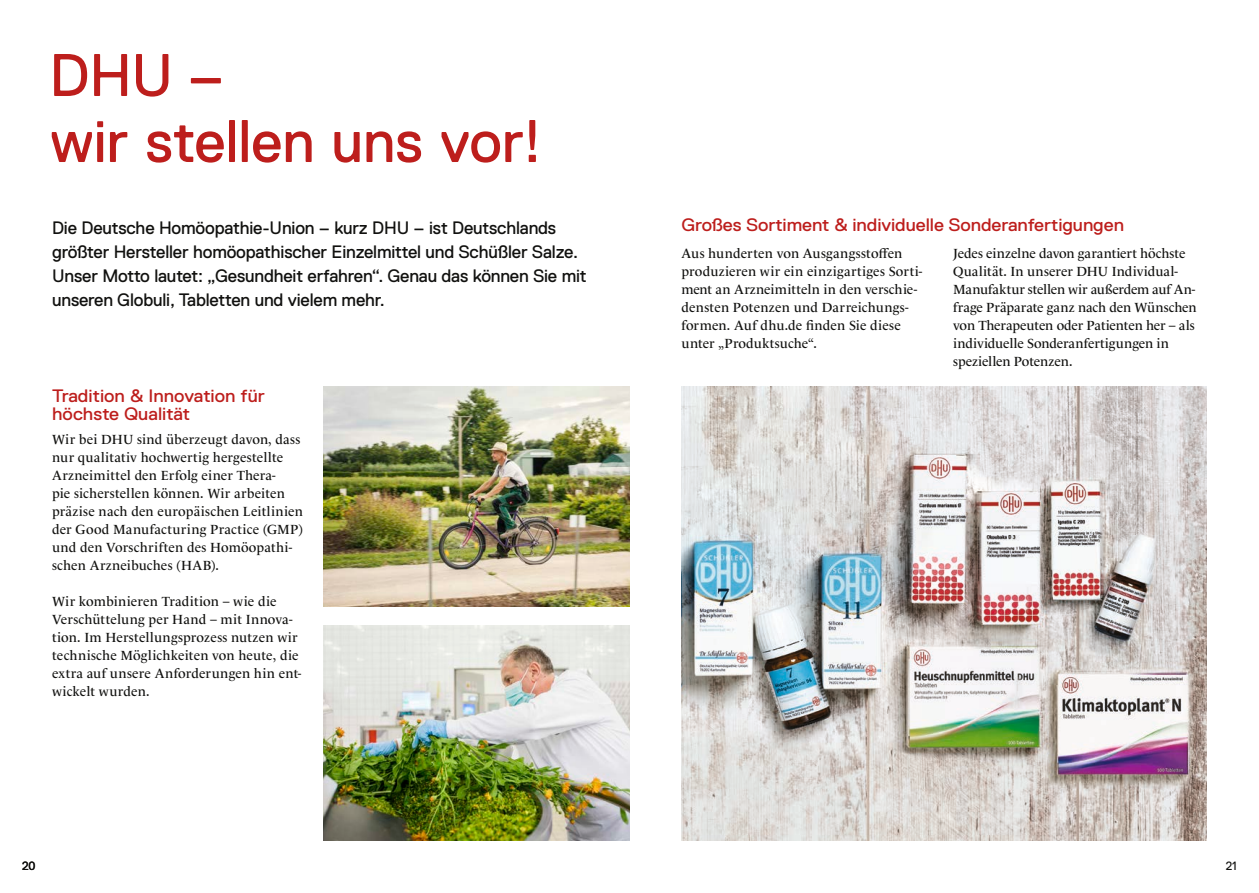
<style>
.page{position:relative;width:1259px;height:893px;background:#fff}
.page>*{position:absolute;margin:0;border:0;box-sizing:border-box;transform-origin:0 0}
.t1{font:60px/66px "Replica LL";letter-spacing:-.005em;color:#bd1e1c}
.t2{font:18px/24px "Replica LL";letter-spacing:-.01em;color:#11110f}
.t3{font:18px/18px "Replica LL";letter-spacing:-.005em;color:#bd1e1c;scale:1.07 1}
.t4{font:13.5px/18px "Le Monde Livre Std";letter-spacing:.005em;color:#11110f}
.t5{font:12px "Replica LL";color:#11110f}
</style>
<div class="page">
<img style="left:324px;top:387px;width:305px;height:219px">
<img style="left:323px;top:625px;width:306px;height:216px">
<img style="left:681px;top:387px;width:526px;height:454px">
<h1 class="t1" style="left:49px;top:43px;width:495px">DHU ‒<br>wir stellen uns vor!</h1>
<p class="t2" style="left:52px;top:216px;width:536px">Die Deutsche Homöopathie-Union – kurz DHU – ist Deutschlands größter Hersteller homöopathischer Einzelmittel und Schüßler Salze.<br>Unser Motto lautet: „Gesundheit erfahren“. Genau das können Sie mit unseren Globuli, Tabletten und vielem mehr.</p>
<h2 class="t3" style="left:52px;top:387px;width:200px">Tradition &amp; Innovation für höchste Qualität</h2>
<p class="t4" style="left:52px;top:430px;width:252px">Wir bei DHU sind überzeugt davon, dass nur qualitativ hochwertig hergestellte Arzneimittel den Erfolg einer Thera-<br>pie sicherstellen können. Wir arbeiten präzise nach den europäischen Leitlinien der Good Manufacturing Practice (GMP) und den Vorschriften des Homöopathi&shy;schen Arzneibuches (HAB).</p>
<p class="t4" style="left:52px;top:592px;width:251px">Wir kombinieren Tradition – wie die Verschüttelung per Hand – mit Innova&shy;tion. Im Herstellungsprozess nutzen wir technische Möglichkeiten von heute, die extra auf unsere Anforderungen hin ent&shy;wickelt wurden.</p>
<p class="t5" style="left:22px;top:860px;width:15px">20</p>
<h2 class="t3" style="left:681px;top:216px;width:415px">Großes Sortiment &amp; individuelle Sonderanfertigungen</h2>
<p class="t4" style="left:681px;top:244px;width:242px">Aus hunderten von Ausgangsstoffen produzieren wir ein einzigartiges Sorti&shy;ment an Arzneimitteln in den verschie&shy;densten Potenzen und Darreichungs&shy;formen. Auf dhu.de finden Sie diese unter „Produktsuche“.</p>
<p class="t4" style="left:953px;top:244px;width:245px">Jedes einzelne davon garantiert höchste Qualität. In unserer DHU Individual-Manufaktur stellen wir außerdem auf An&shy;frage Präparate ganz nach den Wünschen von Therapeuten oder Patienten her – als individuelle Sonderanfertigungen in speziellen Potenzen.</p>
<p class="t5" style="left:1225px;top:860px;width:13px">21</p>
</div>
